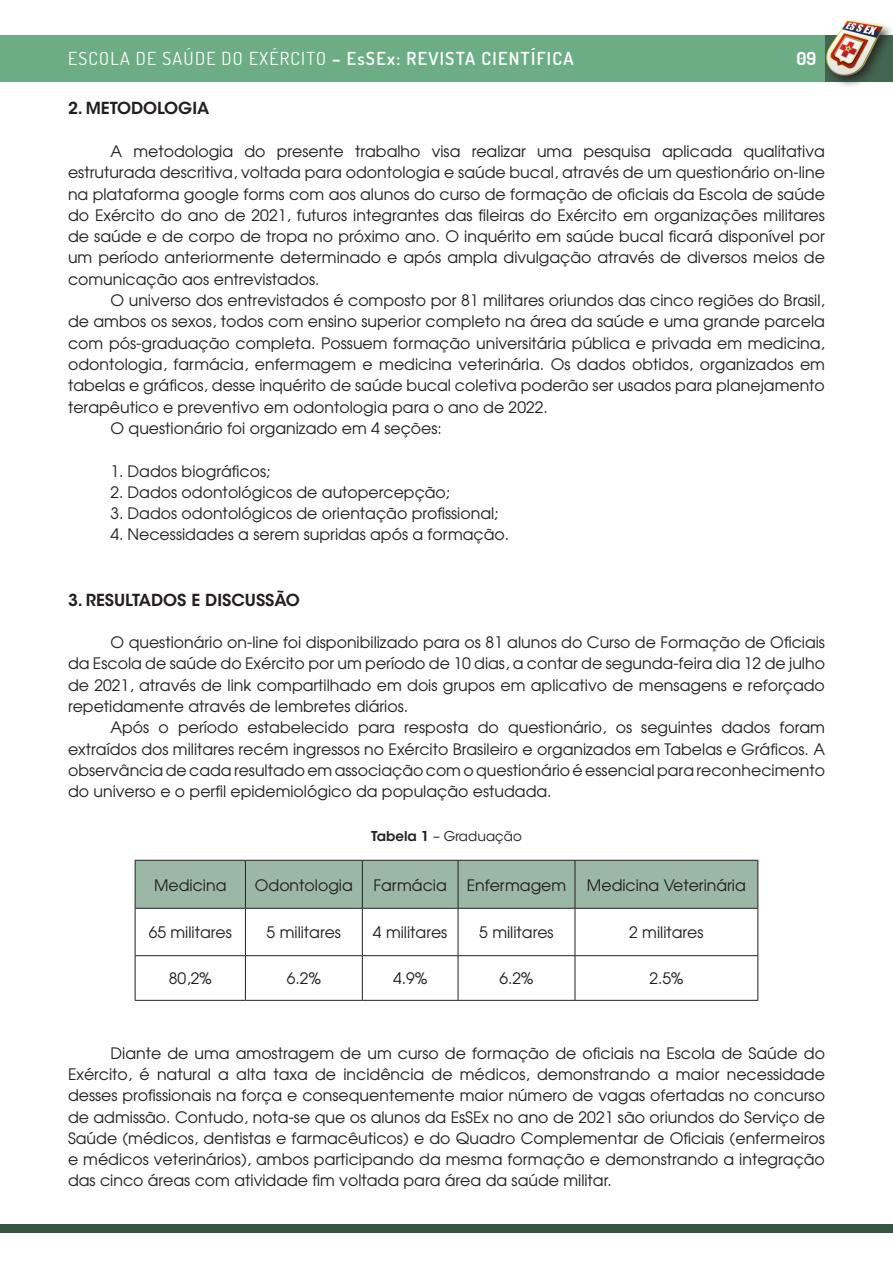
<style>
.page{position:relative;width:893px;height:1276px;background:#fff}
.page>*{position:absolute;margin:0;border:0;box-sizing:border-box;transform-origin:0 0}
.t1{font:18px "Dosis";letter-spacing:.07em;color:#fff}
.t2{font:700 18px "Dosis";color:#fff}
.t3{font:600 16.5px "ITC Avant Garde Std";color:#231f20}
.t4{font:15.75px/21.3px "Avant Garde";color:#231f20;text-align:justify}
.t5{font:13.5px "ITC Avant Garde Std";color:#231f20}
.s1{font-weight:700}
.s2{font-weight:600}
</style>
<div class="page">
<div style="left:0;top:1224px;width:893px;height:8px;background:#375543"></div>
<div style="left:0;top:35px;width:825px;height:47px;background:#6dad86"></div>
<div style="left:823px;top:18px;width:70px;height:70px;background:#231f20;opacity:.81"></div>
<img style="left:823px;top:18px;width:66px;height:65px">
<div style="left:136px;top:861px;width:621px;height:47px;background:#9bb8a7"></div>
<hr style="left:135px;top:860px;width:110px;height:1px;background:#231f20">
<hr style="left:135px;top:860px;width:1px;height:48px;background:#231f20">
<hr style="left:245px;top:860px;width:117px;height:1px;background:#231f20">
<hr style="left:245px;top:860px;width:1px;height:48px;background:#231f20">
<hr style="left:362px;top:860px;width:96px;height:1px;background:#231f20">
<hr style="left:362px;top:860px;width:1px;height:48px;background:#231f20">
<hr style="left:458px;top:860px;width:117px;height:1px;background:#231f20">
<hr style="left:458px;top:860px;width:1px;height:48px;background:#231f20">
<hr style="left:575px;top:860px;width:183px;height:1px;background:#231f20">
<hr style="left:575px;top:860px;width:1px;height:48px;background:#231f20">
<hr style="left:757px;top:860px;width:1px;height:48px;background:#231f20">
<hr style="left:135px;top:908px;width:110px;height:1px;background:#231f20">
<hr style="left:135px;top:908px;width:1px;height:47px;background:#231f20">
<hr style="left:245px;top:908px;width:117px;height:1px;background:#231f20">
<hr style="left:245px;top:908px;width:1px;height:47px;background:#231f20">
<hr style="left:362px;top:908px;width:96px;height:1px;background:#231f20">
<hr style="left:362px;top:908px;width:1px;height:47px;background:#231f20">
<hr style="left:458px;top:908px;width:117px;height:1px;background:#231f20">
<hr style="left:458px;top:908px;width:1px;height:47px;background:#231f20">
<hr style="left:575px;top:908px;width:183px;height:1px;background:#231f20">
<hr style="left:575px;top:908px;width:1px;height:47px;background:#231f20">
<hr style="left:757px;top:908px;width:1px;height:47px;background:#231f20">
<hr style="left:135px;top:955px;width:110px;height:1px;background:#231f20">
<hr style="left:135px;top:956px;width:1px;height:44px;background:#231f20">
<hr style="left:245px;top:955px;width:117px;height:1px;background:#231f20">
<hr style="left:245px;top:956px;width:1px;height:44px;background:#231f20">
<hr style="left:362px;top:955px;width:96px;height:1px;background:#231f20">
<hr style="left:362px;top:956px;width:1px;height:44px;background:#231f20">
<hr style="left:458px;top:955px;width:117px;height:1px;background:#231f20">
<hr style="left:458px;top:956px;width:1px;height:44px;background:#231f20">
<hr style="left:575px;top:955px;width:183px;height:1px;background:#231f20">
<hr style="left:575px;top:956px;width:1px;height:44px;background:#231f20">
<hr style="left:757px;top:956px;width:1px;height:44px;background:#231f20">
<hr style="left:135px;top:1000px;width:110px;height:1px;background:#231f20">
<hr style="left:245px;top:1000px;width:117px;height:1px;background:#231f20">
<hr style="left:362px;top:1000px;width:96px;height:1px;background:#231f20">
<hr style="left:458px;top:1000px;width:117px;height:1px;background:#231f20">
<hr style="left:575px;top:1000px;width:183px;height:1px;background:#231f20">
<p class="t1" style="left:68px;top:47px;width:507px">ESCOLA DE SAÚDE DO EXÉRCITO <span class="s1">–</span> <span class="s2">EsSEx: REVISTA CIENTÍFICA</span></p>
<p class="t2" style="left:796px;top:47px;width:21px">09</p>
<p class="t3" style="left:68px;top:98px;width:143px">2. METODOLOGIA</p>
<p class="t4" style="left:68px;top:140px;width:758px;text-indent:43px">A metodologia do presente trabalho visa realizar uma pesquisa aplicada qualitativa estruturada descritiva, voltada para odontologia e saúde bucal, através de um questionário on-line na plataforma google forms com aos alunos do curso de formação de oficiais da Escola de saúde do Exército do ano de 2021, futuros integrantes das fileiras do Exército em organizações militares de saúde e de corpo de tropa no próximo ano. O inquérito em saúde bucal ficará disponível por um período anteriormente determinado e após ampla divulgação através de diversos meios de comunicação aos entrevistados.</p>
<p class="t4" style="left:111px;top:289px;width:716px">O universo dos entrevistados é composto por 81 militares oriundos das cinco regiões do Brasil,</p>
<p class="t4" style="left:68px;top:311px;width:758px">de ambos os sexos, todos com ensino superior completo na área da saúde e uma grande parcela</p>
<p class="t4" style="left:68px;top:332px;width:758px">com pós-graduação completa. Possuem formação universitária pública e privada em medicina,</p>
<p class="t4" style="left:68px;top:353px;width:758px">odontologia, farmácia, enfermagem e medicina veterinária. Os dados obtidos, organizados em</p>
<p class="t4" style="left:68px;top:374px;width:758px">tabelas e gráficos, desse inquérito de saúde bucal coletiva poderão ser usados para planejamento</p>
<p class="t4" style="left:68px;top:396px;width:481px">terapêutico e preventivo em odontologia para o ano de 2022.</p>
<p class="t4" style="left:111px;top:417px;width:333px">O questionário foi organizado em 4 seções:</p>
<p class="t4" style="left:111px;top:460px;width:162px">1. Dados biográficos;</p>
<p class="t4" style="left:111px;top:481px;width:341px">2. Dados odontológicos de autopercepção;</p>
<p class="t4" style="left:111px;top:502px;width:390px">3. Dados odontológicos de orientação profissional;</p>
<p class="t4" style="left:111px;top:524px;width:400px">4. Necessidades a serem supridas após a formação.</p>
<p class="t3" style="left:68px;top:589px;width:233px">3. RESULTADOS E DISCUSSÃO</p>
<p class="t4" style="left:68px;top:631px;width:758px;text-indent:43px">O questionário on-line foi disponibilizado para os 81 alunos do Curso de Formação de Oficiais da Escola de saúde do Exército por um período de 10 dias, a contar de segunda-feira dia 12 de julho de 2021, através de link compartilhado em dois grupos em aplicativo de mensagens e reforçado repetidamente através de lembretes diários.</p>
<p class="t4" style="left:68px;top:716px;width:758px;text-indent:43px">Após o período estabelecido para resposta do questionário, os seguintes dados foram extraídos dos militares recém ingressos no Exército Brasileiro e organizados em Tabelas e Gráficos. A observância de cada resultado em associação com o questionário é essencial para reconhecimento do universo e o perfil epidemiológico da população estudada.</p>
<p class="t5" style="left:371px;top:828px;width:152px"><span class="s2">Tabela 1</span> – Graduação</p>
<p class="t4" style="left:154px;top:874px;width:74px">Medicina</p>
<p class="t4" style="left:255px;top:874px;width:100px">Odontologia</p>
<p class="t4" style="left:374px;top:874px;width:75px">Farmácia</p>
<p class="t4" style="left:467px;top:874px;width:101px">Enfermagem</p>
<p class="t4" style="left:587px;top:874px;width:160px">Medicina Veterinária</p>
<p class="t4" style="left:149px;top:921px;width:85px">65 militares</p>
<p class="t4" style="left:267px;top:921px;width:76px">5 militares</p>
<p class="t4" style="left:373px;top:921px;width:76px">4 militares</p>
<p class="t4" style="left:479px;top:921px;width:76px">5 militares</p>
<p class="t4" style="left:629px;top:921px;width:76px">2 militares</p>
<p class="t4" style="left:169px;top:967px;width:44px">80,2%</p>
<p class="t4" style="left:287px;top:967px;width:36px">6.2%</p>
<p class="t4" style="left:393px;top:967px;width:36px">4.9%</p>
<p class="t4" style="left:499px;top:967px;width:36px">6.2%</p>
<p class="t4" style="left:649px;top:967px;width:36px">2.5%</p>
<p class="t4" style="left:68px;top:1042px;width:758px;text-indent:43px">Diante de uma amostragem de um curso de formação de oficiais na Escola de Saúde do Exército, é natural a alta taxa de incidência de médicos, demonstrando a maior necessidade desses profissionais na força e consequentemente maior número de vagas ofertadas no concurso de admissão. Contudo, nota-se que os alunos da EsSEx no ano de 2021 são oriundos do Serviço de Saúde (médicos, dentistas e farmacêuticos) e do Quadro Complementar de Oficiais (enfermeiros e médicos veterinários), ambos participando da mesma formação e demonstrando a integração das cinco áreas com atividade fim voltada para área da saúde militar.</p>
</div>
